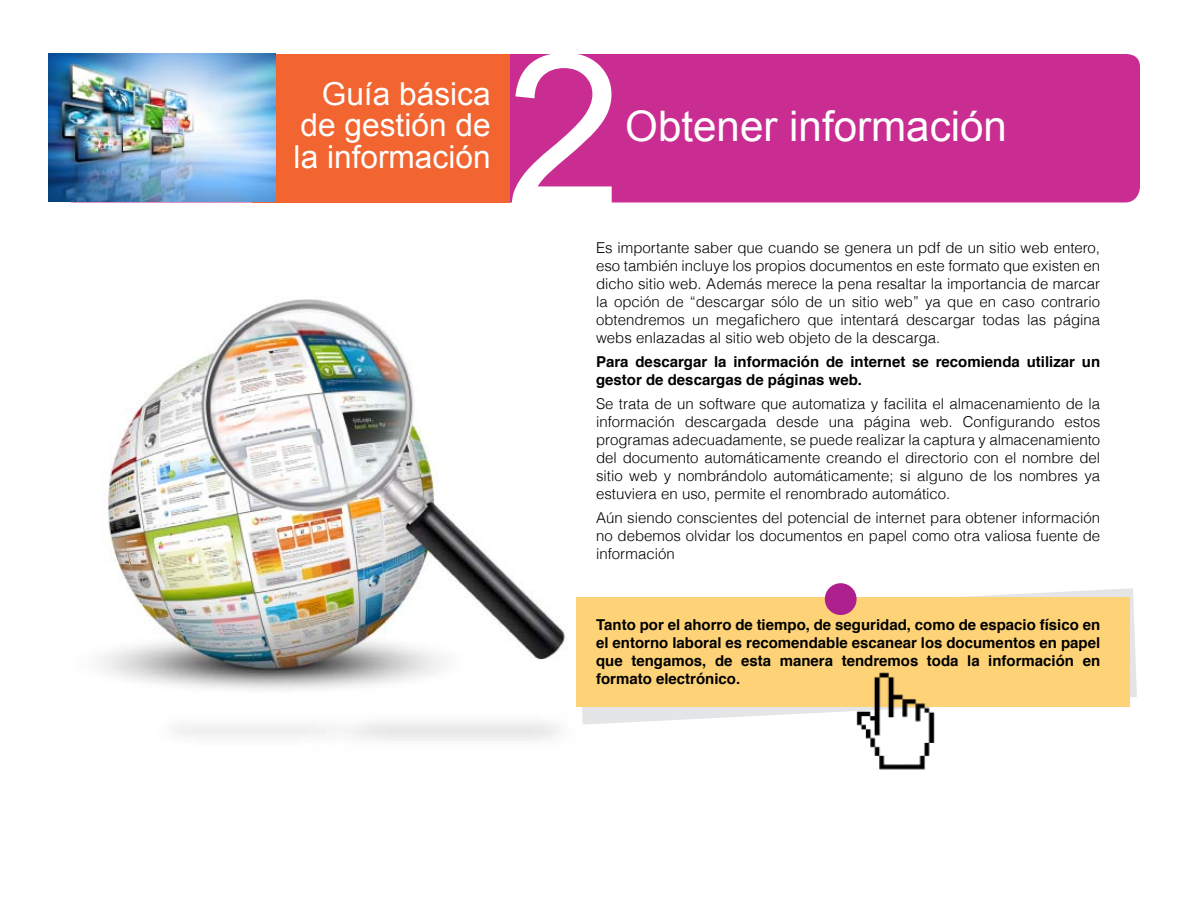
<style>
.page{position:relative;width:1200px;height:900px;background:#fff}
.page>*{position:absolute;margin:0;border:0;box-sizing:border-box;transform-origin:0 0}
.t1{font:210.75px "Arial";color:#fff}
.t2{font:42.15px "Arial";color:#fff}
.t3{font:31.65px/31.7px "Arial";color:#fff;text-align:justify}
.t4{font:300 15px/18px "Helvetica";color:#000;text-align:justify}
.t5{font:700 15px/18px "Helvetica";color:#000}
</style>
<div class="page">
<img style="left:100px;top:299px;width:479px;height:442px">
<svg style="left:579px;top:588px;width:558px;height:137px"></svg>
<div style="left:576px;top:597px;width:554px;height:109px;background:#fed378"></div>
<div style="left:825px;top:583px;width:32px;height:32px;background:#ad208e;border-radius:50%"></div>
<div style="left:70px;top:54px;width:1070px;height:149px;background:#c92d92"></div>
<div style="left:252px;top:54px;width:258px;height:148px;background:#f26430"></div>
<img style="left:49px;top:53px;width:226px;height:149px">
<img style="left:856px;top:672px;width:79px;height:98px">
<h3 class="t3" style="left:294px;top:78px;width:198px;text-indent:28px">Guía básica de gestión de la información</h3>
<h1 class="t1" style="left:506px;top:-8px;width:119px">2</h1>
<p class="t4" style="left:596px;top:238px;width:506px">Es importante saber que cuando se genera un pdf de un sitio web entero, eso también incluye los propios documentos en este formato que existen en dicho sitio web. Además merece la pena resaltar la importancia de marcar la opción de “descargar sólo de un sitio web” ya que en caso contrario obtendremos un megafichero que intentará descargar todas las página webs enlazadas al sitio web objeto de la descarga.</p>
<p class="t5" style="left:596px;top:353px;width:506px">Para descargar la información de internet se recomienda utilizar un gestor de descargas de páginas web.</p>
<p class="t4" style="left:596px;top:394px;width:506px">Se trata de un software que automatiza y facilita el almacenamiento de la información descargada desde una página web. Configurando estos programas adecuadamente, se puede realizar la captura y almacenamiento del documento automáticamente creando el directorio con el nombre del sitio web y nombrándolo automáticamente; si alguno de los nombres ya estuviera en uso, permite el renombrado automático.</p>
<p class="t4" style="left:596px;top:508px;width:506px">Aún siendo conscientes del potencial de internet para obtener información no debemos olvidar los documentos en papel como otra valiosa fuente de información</p>
<h2 class="t2" style="left:625px;top:99px;width:383px">Obtener información</h2>
<p class="t5" style="left:596px;top:616px;width:506px;text-align:justify">Tanto por el ahorro de tiempo, de seguridad, como de espacio físico en el entorno laboral es recomendable escanear los documentos en papel que tengamos, de esta manera tendremos toda la información en formato electrónico.</p>
</div>
